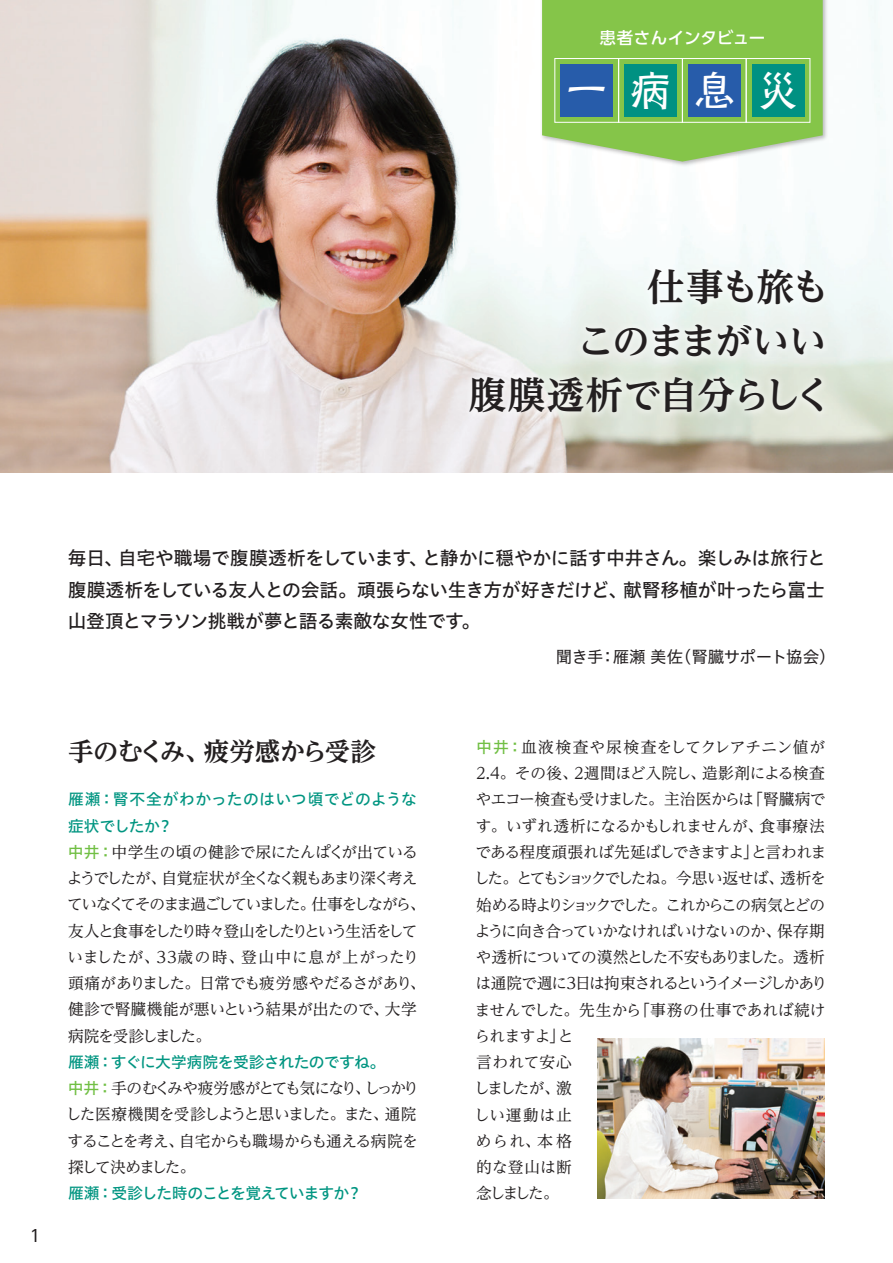
<style>
.page{position:relative;width:893px;height:1263px;background:#fff}
.page>*{position:absolute;margin:0;border:0;box-sizing:border-box;transform-origin:0 0}
.t1{font:40.5px "Kumoya Std";color:#fff}
.t2{font:700 37.5px/54px "UD Reimin Pro";letter-spacing:-.055em;color:#231f20;text-align:right}
.t3{font:700 25.5px "UD Reimin Pro";letter-spacing:-.035em;color:#231f20}
.t4{font:18.75px/31.5px "Hiragino UD Sans Std W5";letter-spacing:-.04em;color:#231f20;text-align:justify}
.t5{font:16.5px "Hiragino UD Sans Std W4";letter-spacing:-.03em;color:#231f20}
.t6{font:500 16.5px "UD Shin Go Pro";letter-spacing:-.005em;color:#fff}
.t7{font:16.5px "UD Shin Go Pro";color:#231f20}
.t8{font:15.75px/26.2px "UD Reimin Pro";letter-spacing:-.06em;color:#231f20}
.t9{font:15.75px/26.2px "UD Reimin Pro";letter-spacing:-.08em;color:#231f20}
.t10{font:15.75px/26.2px "Hiragino UD Sans Std W5";letter-spacing:.01em;color:#009581}
.t11{font:15.75px "Hiragino UD Sans Std W5";letter-spacing:-.03em;color:#009581}
.t12{font:15.75px "Hiragino UD Sans Std W5";letter-spacing:-.055em;color:#009581}
.s1{font-family:"Hiragino UD Sans Std W5";color:#71bf44}
</style>
<div class="page">
<img style="left:0;top:0;width:893px;height:472px">
<img style="left:413px;top:213px;width:470px;height:260px">
<img style="left:538px;top:0;width:292px;height:169px">
<svg style="left:542px;top:0;width:281px;height:162px;background:#91c95d"></svg>
<div style="left:554px;top:58px;width:65px;height:65px;border:1px solid #fff"></div>
<div style="left:560px;top:64px;width:53px;height:53px;background:#275caa"></div>
<div style="left:618px;top:58px;width:65px;height:65px;border:1px solid #fff"></div>
<div style="left:624px;top:64px;width:53px;height:53px;background:#009182"></div>
<div style="left:682px;top:58px;width:65px;height:65px;border:1px solid #fff"></div>
<div style="left:688px;top:64px;width:52px;height:53px;background:#275caa"></div>
<div style="left:746px;top:58px;width:64px;height:65px;border:1px solid #fff"></div>
<div style="left:752px;top:64px;width:52px;height:53px;background:#009182"></div>
<img style="left:597px;top:1038px;width:228px;height:161px">
<p class="t6" style="left:600px;top:24px;width:167px">患者さんインタビュー</p>
<h1 class="t1" style="left:566px;top:60px;width:233px">一病息災</h1>
<h2 class="t2" style="left:469px;top:260px;width:365px">仕事も旅も<br>このままがいい<br>腹膜透析で自分らしく</h2>
<p class="t7" style="left:30px;top:1222px;width:12px">1</p>
<p class="t4" style="left:68px;top:541px;width:760px">毎日、自宅や職場で腹膜透析をしています、と静かに穏やかに話す中井さん。楽しみは旅行と腹膜透析をしている友人との会話。頑張らない生き方が好きだけど、献腎移植が叶ったら富士山登頂とマラソン挑戦が夢と語る素敵な女性です。</p>
<p class="t5" style="left:556px;top:644px;width:281px">聞き手：雁瀬 美佐（腎臓サポート協会）</p>
<h3 class="t3" style="left:68px;top:731px;width:309px">手のむくみ、疲労感から受診</h3>
<p class="t10" style="left:68px;top:785px;width:350px">雁瀬：腎不全がわかったのはいつ頃でどのような症状でしたか？</p>
<p class="t8" style="left:67px;top:838px;width:360px"><span class="s1">中井：</span>中学生の頃の健診で尿にたんぱくが出ているようでしたが、自覚症状が全くなく親もあまり深く考えていなくてそのまま過ごしていました。仕事をしながら、友人と食事をしたり時々登山をしたりという生活をしていましたが、33歳の時、登山中に息が上がったり頭痛がありました。日常でも疲労感やだるさがあり、健診で腎臓機能が悪いという結果が出たので、大学病院を受診しました。</p>
<p class="t11" style="left:68px;top:1050px;width:319px">雁瀬：すぐに大学病院を受診されたのですね。</p>
<p class="t9" style="left:66px;top:1075px;width:355px"><span class="s1">中井：</span>手のむくみや疲労感がとても気になり、しっかりした医療機関を受診しようと思いました。また、通院することを考え、自宅からも職場からも通える病院を探して決めました。</p>
<p class="t12" style="left:68px;top:1181px;width:296px">雁瀬：受診した時のことを覚えていますか？</p>
<p class="t8" style="left:474px;top:733px;width:355px"><span class="s1">中井：</span>血液検査や尿検査をしてクレアチニン値が<br>2.4。その後、2週間ほど入院し、造影剤による検査やエコー検査も受けました。主治医からは「腎臓病です。いずれ透析になるかもしれませんが、食事療法である程度頑張れば先延ばしできますよ」と言われました。とてもショックでしたね。今思い返せば、透析を始める時よりショックでした。これからこの病気とどのように向き合っていかなければいけないのか、保存期や透析についての漠然とした不安もありました。透析は通院で週に3日は拘束されるというイメージしかありませんでした。先生から「事務の仕事であれば続けられますよ」と<br>言われて安心<br>しましたが、激<br>しい運動は止<br>められ、本格<br>的な登山は断<br>念しました。</p>
</div>
